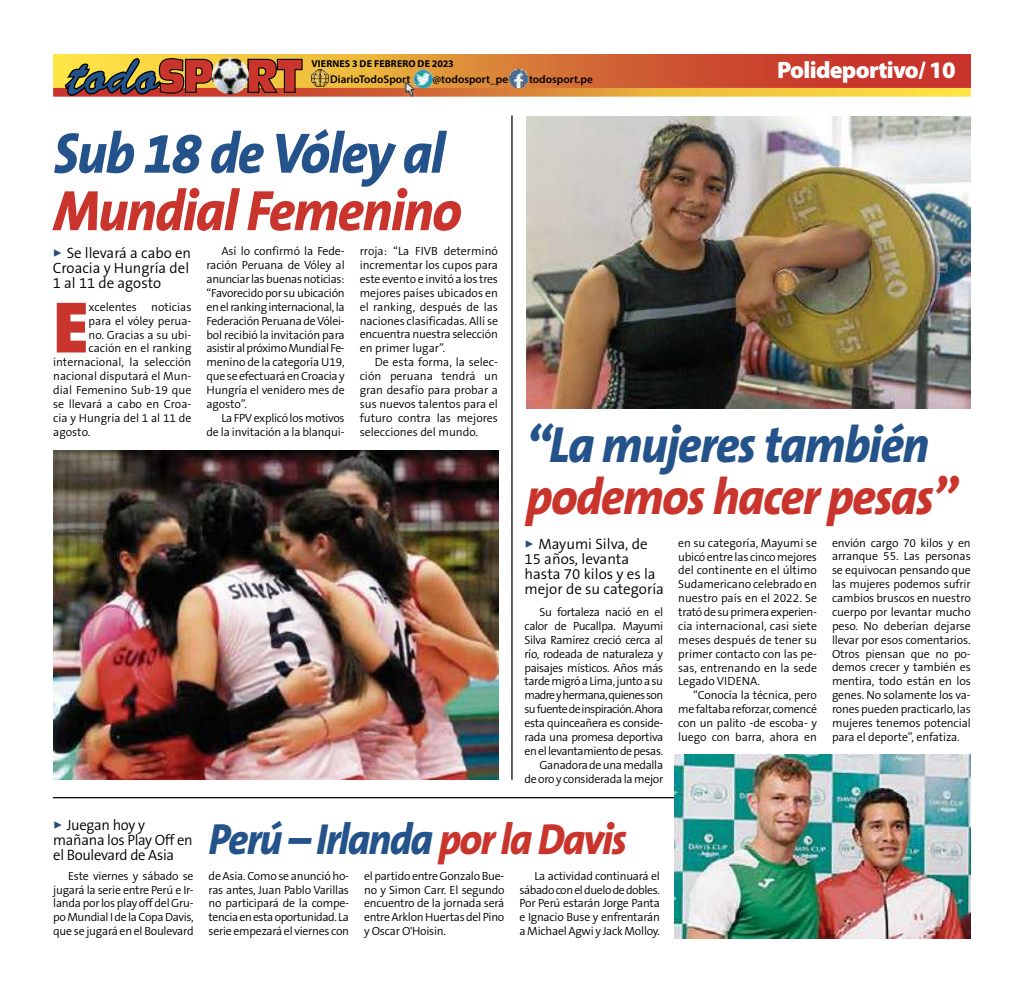
<style>
.page{position:relative;width:1024px;height:990px;background:#fff}
.page>*{position:absolute;margin:0;border:0;box-sizing:border-box;transform-origin:0 0}
.t1{font:900 73.5px "The Sans B9";color:#c9352c}
.t2{font:italic 800 57.5px "The Sans B8";letter-spacing:-.03em;color:#c9352c;scale:.94 1}
.t3{font:italic 800 57.5px "The Sans B8";letter-spacing:-.03em;color:#23538a;scale:.94 1}
.t4{font:italic 800 51.25px "The Sans B8";letter-spacing:-.03em;color:#c9352c;scale:.94 1}
.t5{font:italic 800 51.25px "The Sans B8";letter-spacing:-.03em;color:#23538a;scale:.94 1}
.t6{font:italic 800 43.75px "The Sans B8";letter-spacing:-.04em;color:#23538a;scale:.94 1}
.t7{font:900 23.75px "Myriad Pro";letter-spacing:-.03em;color:#fff}
.t8{font:300 15px/15px "The Sans B4";color:#000}
.t9{font:300 15px/15px "The Sans B4";letter-spacing:-.02em;color:#000}
.t10{font:300 11.88px/13.9px "The Sans B4";letter-spacing:-.02em;color:#000;text-align:justify}
.t11{font:300 11.88px "The Sans B4";color:#000}
.t12{font:600 11.25px "Myriad Pro";color:#000}
.t13{font:700 10px "Myriad Pro";letter-spacing:.01em;color:#000}
.s1{color:#294981}
.s2{color:#c9352c}
</style>
<div class="page">
<img style="left:53px;top:450px;width:445px;height:330px">
<svg style="left:53px;top:55px;width:917px;height:33px;background:#d56b34"></svg>
<svg style="left:53px;top:88px;width:917px;height:9px;background:#e59e43"></svg>
<svg style="left:250px;top:59px;width:53px;height:34px;background:#b34a29"></svg>
<svg style="left:65px;top:58px;width:148px;height:38px;background:#97673e"></svg>
<img style="left:248px;top:59px;width:2px;height:34px">
<img style="left:212px;top:57px;width:36px;height:37px">
<img style="left:510px;top:70px;width:18px;height:18px">
<img style="left:413px;top:69px;width:19px;height:19px">
<img style="left:311px;top:69px;width:18px;height:18px">
<img style="left:404px;top:81px;width:11px;height:15px">
<hr style="left:53px;top:797px;width:917px;height:1px;background:#000">
<img style="left:675px;top:755px;width:295px;height:183px">
<hr style="left:511px;top:116px;width:1px;height:664px;background:#000">
<img style="left:526px;top:117px;width:444px;height:292px">
<p class="t13" style="left:311px;top:57px;width:144px">VIERNES 3 DE FEBRERO DE 2023</p>
<p class="t12" style="left:330px;top:72px;width:82px">DiarioTodoSport</p>
<p class="t12" style="left:433px;top:72px;width:77px">@todosport_pe</p>
<p class="t12" style="left:529px;top:72px;width:65px">todosport.pe</p>
<h2 class="t3" style="left:53px;top:123px;width:418px">Sub 18 de Vóley al</h2>
<h2 class="t2" style="left:53px;top:180px;width:436px">Mundial Femenino</h2>
<h3 class="t7" style="left:777px;top:54px;width:180px">Polideportivo/ 10</h3>
<p class="t8" style="left:53px;top:246px;width:140px"><span class="s1">✓</span> Se llevará a cabo en<br>Croacia y Hungría del<br>1 al 11 de agosto</p>
<h1 class="t1" style="left:53px;top:288px;width:37px">E</h1>
<p class="t11" style="left:89px;top:301px;width:104px">xcelentes noticias</p>
<p class="t11" style="left:89px;top:315px;width:104px">para el vóley perua-</p>
<p class="t11" style="left:89px;top:328px;width:104px">no. Gracias a su ubi-</p>
<p class="t11" style="left:89px;top:342px;width:104px">cación en el ranking</p>
<p class="t11" style="left:53px;top:356px;width:140px">internacional, la selección</p>
<p class="t11" style="left:53px;top:370px;width:140px">nacional disputará el Mun-</p>
<p class="t11" style="left:53px;top:384px;width:140px">dial Femenino Sub-19 que</p>
<p class="t11" style="left:53px;top:398px;width:140px">se llevará a cabo en Croa-</p>
<p class="t11" style="left:53px;top:412px;width:140px">cia y Hungría del 1 al 11 de</p>
<p class="t10" style="left:53px;top:425px;width:39px">agosto.</p>
<p class="t10" style="left:206px;top:245px;width:140px;text-indent:15px">Así lo confirmó la Fede&shy;ración Peruana de Vóley al anunciar las buenas noticias: “Favorecido por su ubicación en el ranking internacional, la Federación Peruana de Vólei&shy;bol recibió la invitación para asistir al próximo Mundial Fe&shy;menino de la categoría U19, que se efectuará en Croacia y Hungría el venidero mes de agosto”.</p>
<p class="t10" style="left:206px;top:411px;width:140px;text-align:right">La FPV explicó los motivos de la invitación a la blanqui-</p>
<p class="t10" style="left:360px;top:245px;width:140px">rroja: “La FIVB determinó incrementar los cupos para este evento e invitó a los tres mejores países ubicados en el ranking, después de las naciones clasificadas. Allí se encuentra nuestra selección en primer lugar”.</p>
<p class="t10" style="left:360px;top:356px;width:140px;text-indent:15px">De esta forma, la selec&shy;ción peruana tendrá un gran desafío para probar a sus nuevos talentos para el futuro contra las mejores selecciones del mundo.</p>
<h3 class="t5" style="left:526px;top:418px;width:430px">“La mujeres también</h3>
<h3 class="t4" style="left:526px;top:469px;width:460px">podemos hacer pesas”</h3>
<p class="t8" style="left:524px;top:537px;width:141px"><span class="s1">✓</span> Mayumi Silva, de<br>15 años, levanta hasta 70 kilos y es la mejor de su categoría</p>
<p class="t10" style="left:524px;top:606px;width:140px;text-align:right">Su fortaleza nació en el calor de Pucallpa. Mayumi<br>Silva Ramírez creció cerca al río, rodeada de naturaleza y paisajes místicos. Años más tarde migró a Lima, junto a su madre y hermana, quienes son su fuente de inspiración. Ahora esta quinceañera es conside&shy;rada una promesa deportiva en el levantamiento de pesas.<br>Ganadora de una medalla de oro y considerada la mejor</p>
<p class="t10" style="left:678px;top:536px;width:140px">en su categoría, Mayumi se ubicó entre las cinco mejores del continente en el último Sudamericano celebrado en nuestro país en el 2022. Se trató de su primera experien&shy;cia internacional, casi siete meses después de tener su primer contacto con las pe&shy;sas, entrenando en la sede Legado VIDENA.</p>
<p class="t10" style="left:678px;top:689px;width:140px;text-indent:15px">“Conocía la técnica, pero me faltaba reforzar, comencé con un palito -de escoba- y luego con barra, ahora en</p>
<p class="t10" style="left:832px;top:536px;width:140px">envión cargo 70 kilos y en arranque 55. Las personas se equivocan pensando que las mujeres podemos sufrir cambios bruscos en nuestro cuerpo por levantar mucho peso. No deberían dejarse llevar por esos comentarios.<br>Otros piensan que no po&shy;demos crecer y también es mentira, todo están en los genes. No solamente los va&shy;rones pueden practicarlo, las mujeres tenemos potencial para el deporte”, enfatiza.</p>
<p class="t9" style="left:53px;top:818px;width:141px"><span class="s1">✓</span> Juegan hoy y mañana los Play Off en el Boulevard de Asia</p>
<h3 class="t6" style="left:208px;top:816px;width:447px">Perú – Irlanda <span class="s2">por la Davis</span></h3>
<p class="t10" style="left:53px;top:869px;width:142px;text-indent:15px">Este viernes y sábado se jugará la serie entre Perú e Ir&shy;landa por los play off del Gru&shy;po Mundial I de la Copa Davis, que se jugará en el Boulevard</p>
<p class="t10" style="left:209px;top:869px;width:142px">de Asia. Como se anunció ho&shy;ras antes, Juan Pablo Varillas no participará de la compe&shy;tencia en esta oportunidad. La serie empezará el viernes con</p>
<p class="t10" style="left:364px;top:869px;width:142px">el partido entre Gonzalo Bue&shy;no y Simon Carr. El segundo encuentro de la jornada será entre Arklon Huertas del Pino y Oscar O'Hoisin.</p>
<p class="t10" style="left:519px;top:869px;width:142px;text-indent:15px">La actividad continuará el sábado con el duelo de dobles.<br>Por Perú estarán Jorge Panta e Ignacio Buse y enfrentarán a Michael Agwi y Jack Molloy.</p>
</div>
